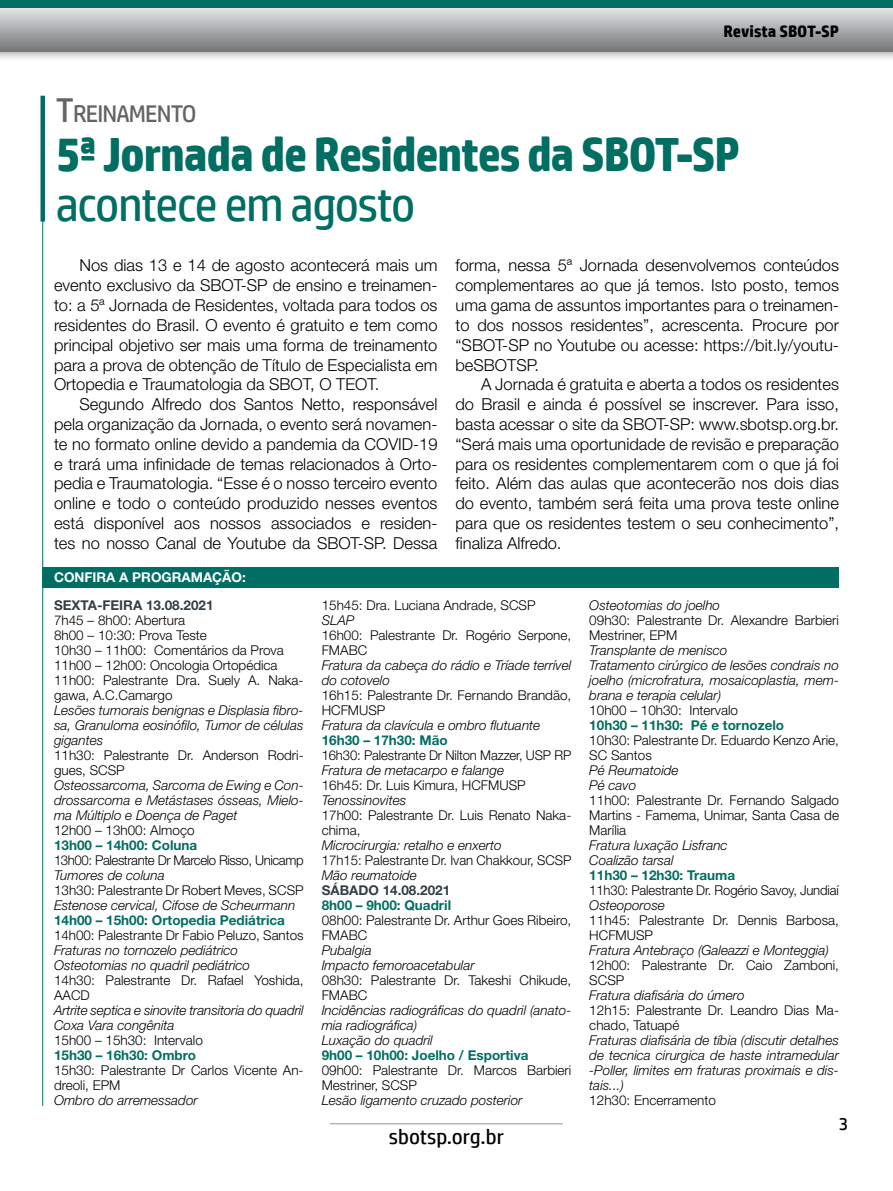
<style>
.page{position:relative;width:893px;height:1191px;background:#fff}
.page>*{position:absolute;margin:0;border:0;box-sizing:border-box;transform-origin:0 0}
.t1{font:700 48px "HP Simplified";letter-spacing:-.025em;color:#006e62;scale:.96 1}
.t2{font:48px "HP Simplified";letter-spacing:-.03em;color:#006e62;scale:.96 1}
.t3{font:24.15px "HP Simplified";letter-spacing:-.035em;color:#636466}
.t4{font:21px "HP Simplified";color:#000}
.t5{font:18px "HP Simplified";color:#000}
.t6{font:300 16.5px/19.8px "Helvetica Neue LT Std";color:#000;text-align:justify}
.t7{font:700 16.5px "HP Simplified";color:#000}
.t8{font:300 13.5px/15px "Helvetica Neue LT Std";color:#000}
.t9{font:italic 300 13.5px/15px "Helvetica Neue LT Std";color:#000}
.t10{font:700 13.5px "Helvetica Neue LT Std";color:#006e62}
.t11{font:300 13.5px "Helvetica Neue LT Std";letter-spacing:-.03em;color:#000}
.t12{font:700 13.5px "Helvetica Neue LT Std";color:#323e48}
.t13{font:700 13.5px "Helvetica Neue LT Std";color:#fff}
.s1{font-size:34.5px}
</style>
<div class="page">
<hr style="left:330px;top:1123px;width:233px;height:1px;background:#939598">
<div style="left:0;top:0;width:893px;height:63px;background:#000;opacity:.35"></div>
<svg style="left:0;top:8px;width:893px;height:43px"></svg>
<div style="left:0;top:0;width:893px;height:8px;background:#006e62"></div>
<div style="left:43px;top:567px;width:796px;height:20px;background:#006e62"></div>
<hr style="left:42px;top:127px;width:1px;height:979px;background:#006e62">
<div style="left:40px;top:96px;width:5px;height:126px;background:#006e62"></div>
<p class="t7" style="left:723px;top:21px;width:117px">Revista SBOT-SP</p>
<h2 class="t3" style="left:56px;top:100px;width:142px"><span class="s1">T</span>REINAMENTO</h2>
<h1 class="t1" style="left:56px;top:126px;width:714px">5ª Jornada de Residentes da SBOT-SP</h1>
<h1 class="t2" style="left:56px;top:177px;width:376px">acontece em agosto</h1>
<p class="t6" style="left:54px;top:255px;width:385px;text-indent:26px">Nos dias 13 e 14 de agosto acontecerá mais um evento exclusivo da SBOT-SP de ensino e treinamen&shy;to: a 5ª Jornada de Residentes, voltada para todos os residentes do Brasil. O evento é gratuito e tem como principal objetivo ser mais uma forma de treinamento para a prova de obtenção de Título de Especialista em Ortopedia e Traumatologia da SBOT, O TEOT.</p>
<p class="t6" style="left:54px;top:394px;width:385px;text-indent:26px">Segundo Alfredo dos Santos Netto, responsável pela organização da Jornada, o evento será novamen&shy;te no formato online devido a pandemia da COVID-19 e trará uma infinidade de temas relacionados à Orto&shy;pedia e Traumatologia. “Esse é o nosso terceiro evento online e todo o conteúdo produzido nesses eventos está disponível aos nossos associados e residen&shy;tes no nosso Canal de Youtube da SBOT-SP. Dessa</p>
<p class="t13" style="left:54px;top:568px;width:193px">CONFIRA A PROGRAMAÇÃO:</p>
<p class="t6" style="left:455px;top:255px;width:385px">forma, nessa 5ª Jornada desenvolvemos conteúdos complementares ao que já temos. Isto posto, temos uma gama de assuntos importantes para o treinamen&shy;to dos nossos residentes”, acrescenta. Procure por “SBOT-SP no Youtube ou acesse: https://bit.ly/youtu&shy;beSBOTSP.</p>
<p class="t6" style="left:455px;top:374px;width:385px;text-indent:26px">A Jornada é gratuita e aberta a todos os residentes do Brasil e ainda é possível se inscrever. Para isso, basta acessar o site da SBOT-SP: www.sbotsp.org.br. “Será mais uma oportunidade de revisão e preparação para os residentes complementarem com o que já foi feito. Além das aulas que acontecerão nos dois dias do evento, também será feita uma prova teste online para que os residentes testem o seu conhecimento”, finaliza Alfredo.</p>
<p class="t12" style="left:54px;top:597px;width:161px">SEXTA-FEIRA 13.08.2021</p>
<p class="t8" style="left:54px;top:612px;width:251px">7h45 – 8h00: Abertura<br>8h00 – 10:30: Prova Teste<br>10h30 – 11h00: Comentários da Prova<br>11h00 – 12h00: Oncologia Ortopédica<br>11h00: Palestrante Dra. Suely A. Naka&shy;gawa, A.C.Camargo</p>
<p class="t9" style="left:54px;top:702px;width:251px;text-align:justify">Lesões tumorais benignas e Displasia fibro&shy;sa, Granuloma eosinófilo, Tumor de células gigantes</p>
<p class="t8" style="left:54px;top:747px;width:251px">11h30: Palestrante Dr. Anderson Rodri&shy;gues, SCSP</p>
<p class="t9" style="left:54px;top:777px;width:251px;text-align:justify">Osteossarcoma, Sarcoma de Ewing e Con&shy;drossarcoma e Metástases ósseas, Mielo&shy;ma Múltiplo e Doença de Paget</p>
<p class="t8" style="left:54px;top:822px;width:142px">12h00 – 13h00: Almoço</p>
<p class="t10" style="left:54px;top:837px;width:145px">13h00 – 14h00: Coluna</p>
<p class="t11" style="left:54px;top:852px;width:251px">13h00: Palestrante Dr Marcelo Risso, Unicamp</p>
<p class="t9" style="left:54px;top:867px;width:112px">Tumores de coluna</p>
<p class="t8" style="left:54px;top:882px;width:251px">13h30: Palestrante Dr Robert Meves, SCSP</p>
<p class="t9" style="left:54px;top:897px;width:243px">Estenose cervical, Cifose de Scheurmann</p>
<p class="t10" style="left:54px;top:912px;width:233px">14h00 – 15h00: Ortopedia Pediátrica</p>
<p class="t8" style="left:54px;top:927px;width:251px">14h00: Palestrante Dr Fabio Peluzo, Santos</p>
<p class="t9" style="left:54px;top:942px;width:198px">Fraturas no tornozelo pediátrico<br>Osteotomias no quadril pediátrico</p>
<p class="t8" style="left:54px;top:972px;width:251px">14h30: Palestrante Dr. Rafael Yoshida,<br>AACD</p>
<p class="t9" style="left:54px;top:1002px;width:251px">Artrite septica e sinovite transitoria do quadril<br>Coxa Vara congênita</p>
<p class="t8" style="left:54px;top:1032px;width:150px">15h00 – 15h30: Intervalo</p>
<p class="t10" style="left:54px;top:1047px;width:144px">15h30 – 16h30: Ombro</p>
<p class="t8" style="left:54px;top:1062px;width:251px">15h30: Palestrante Dr Carlos Vicente An&shy;dreoli, EPM</p>
<p class="t9" style="left:54px;top:1092px;width:145px">Ombro do arremessador</p>
<p class="t8" style="left:322px;top:597px;width:215px">15h45: Dra. Luciana Andrade, SCSP</p>
<p class="t9" style="left:322px;top:612px;width:34px">SLAP</p>
<p class="t8" style="left:322px;top:627px;width:251px">16h00: Palestrante Dr. Rogério Serpone,<br>FMABC</p>
<p class="t9" style="left:322px;top:657px;width:251px">Fratura da cabeça do rádio e Tríade terrível do cotovelo</p>
<p class="t8" style="left:322px;top:687px;width:251px">16h15: Palestrante Dr. Fernando Brandão,<br>HCFMUSP</p>
<p class="t9" style="left:322px;top:717px;width:220px">Fratura da clavícula e ombro flutuante</p>
<p class="t10" style="left:322px;top:732px;width:128px">16h30 – 17h30: Mão</p>
<p class="t8" style="left:322px;top:747px;width:251px">16h30: Palestrante Dr Nilton Mazzer, USP RP</p>
<p class="t9" style="left:322px;top:762px;width:184px">Fratura de metacarpo e falange</p>
<p class="t8" style="left:322px;top:777px;width:206px">16h45: Dr. Luis Kimura, HCFMUSP</p>
<p class="t9" style="left:322px;top:792px;width:86px">Tenossinovites</p>
<p class="t8" style="left:322px;top:807px;width:251px">17h00: Palestrante Dr. Luis Renato Naka&shy;chima,</p>
<p class="t9" style="left:322px;top:837px;width:181px">Microcirurgia: retalho e enxerto</p>
<p class="t8" style="left:322px;top:852px;width:251px">17h15: Palestrante Dr. Ivan Chakkour, SCSP</p>
<p class="t9" style="left:322px;top:867px;width:97px">Mão reumatoide</p>
<p class="t12" style="left:322px;top:882px;width:130px">SÁBADO 14.08.2021</p>
<p class="t10" style="left:322px;top:897px;width:131px">8h00 – 9h00: Quadril</p>
<p class="t8" style="left:322px;top:912px;width:251px">08h00: Palestrante Dr. Arthur Goes Ribeiro,<br>FMABC</p>
<p class="t9" style="left:322px;top:942px;width:155px">Pubalgia<br>Impacto femoroacetabular</p>
<p class="t8" style="left:322px;top:972px;width:251px">08h30: Palestrante Dr. Takeshi Chikude,<br>FMABC</p>
<p class="t9" style="left:322px;top:1002px;width:251px">Incidências radiográficas do quadril (anato&shy;mia radiográfica)<br>Luxação do quadril</p>
<p class="t10" style="left:322px;top:1047px;width:208px">9h00 – 10h00: Joelho / Esportiva</p>
<p class="t8" style="left:322px;top:1062px;width:251px">09h00: Palestrante Dr. Marcos Barbieri<br>Mestriner, SCSP</p>
<p class="t9" style="left:322px;top:1092px;width:202px">Lesão ligamento cruzado posterior</p>
<p class="t4" style="left:389px;top:1125px;width:117px">sbotsp.org.br</p>
<p class="t9" style="left:589px;top:597px;width:132px">Osteotomias do joelho</p>
<p class="t8" style="left:589px;top:612px;width:251px">09h30: Palestrante Dr. Alexandre Barbieri<br>Mestriner, EPM</p>
<p class="t9" style="left:589px;top:642px;width:251px">Transplante de menisco<br>Tratamento cirúrgico de lesões condrais no joelho (microfratura, mosaicoplastia, mem&shy;brana e terapia celular)</p>
<p class="t8" style="left:589px;top:702px;width:150px">10h00 – 10h30: Intervalo</p>
<p class="t10" style="left:589px;top:717px;width:196px">10h30 – 11h30: Pé e tornozelo</p>
<p class="t8" style="left:589px;top:732px;width:251px">10h30: Palestrante Dr. Eduardo Kenzo Arie,<br>SC Santos</p>
<p class="t9" style="left:589px;top:762px;width:91px">Pé Reumatoide<br>Pé cavo</p>
<p class="t8" style="left:589px;top:792px;width:251px;text-align:justify">11h00: Palestrante Dr. Fernando Salgado Martins - Famema, Unimar, Santa Casa de Marília</p>
<p class="t9" style="left:589px;top:837px;width:140px">Fratura luxação Lisfranc<br>Coalizão tarsal</p>
<p class="t10" style="left:589px;top:867px;width:147px">11h30 – 12h30: Trauma</p>
<p class="t8" style="left:589px;top:882px;width:251px">11h30: Palestrante Dr. Rogério Savoy, Jundiaí</p>
<p class="t9" style="left:589px;top:897px;width:77px">Osteoporose</p>
<p class="t8" style="left:589px;top:912px;width:251px">11h45: Palestrante Dr. Dennis Barbosa,<br>HCFMUSP</p>
<p class="t9" style="left:589px;top:942px;width:241px">Fratura Antebraço (Galeazzi e Monteggia)</p>
<p class="t8" style="left:589px;top:957px;width:251px">12h00: Palestrante Dr. Caio Zamboni,<br>SCSP</p>
<p class="t9" style="left:589px;top:987px;width:157px">Fratura diafisária do úmero</p>
<p class="t8" style="left:589px;top:1002px;width:251px">12h15: Palestrante Dr. Leandro Dias Ma&shy;chado, Tatuapé</p>
<p class="t9" style="left:589px;top:1032px;width:251px;text-align:justify">Fraturas diafisária de tíbia (discutir detalhes de tecnica cirurgica de haste intramedular -Poller, limites em fraturas proximais e dis&shy;tais...)</p>
<p class="t8" style="left:589px;top:1092px;width:128px">12h30: Encerramento</p>
<p class="t5" style="left:839px;top:1114px;width:11px">3</p>
</div>
